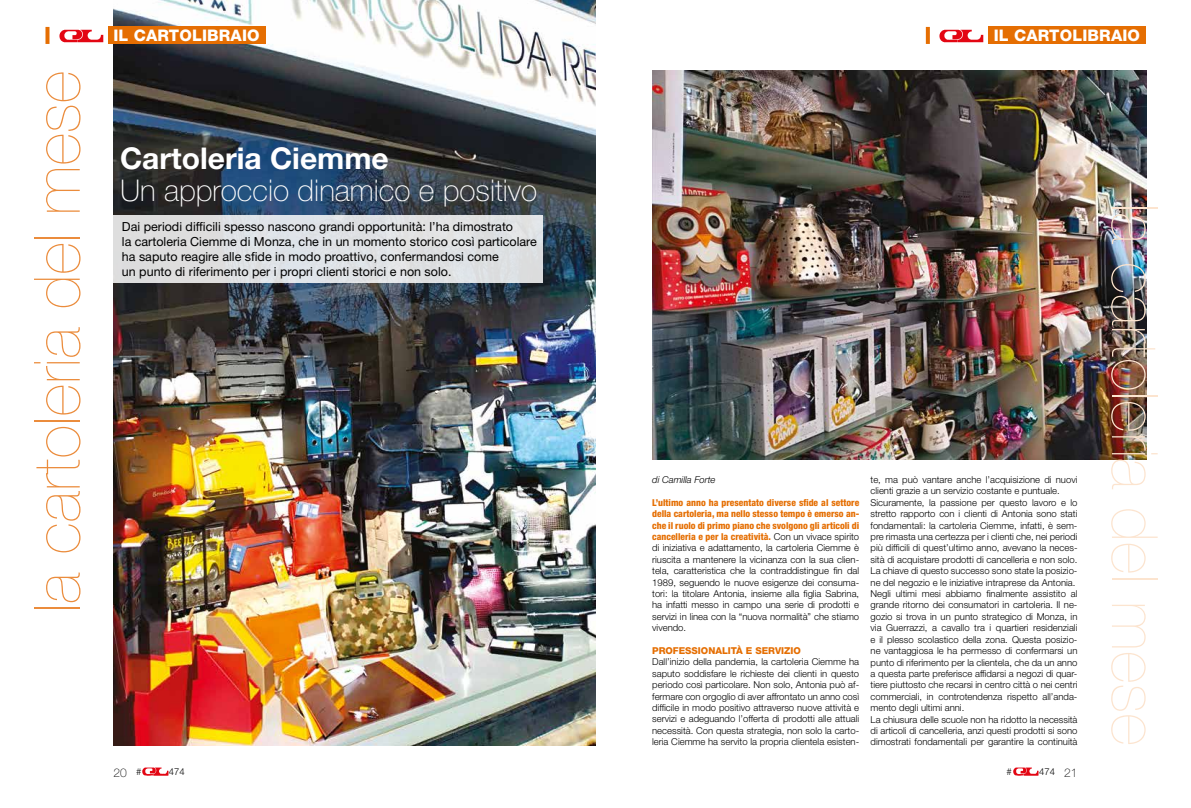
<style>
.page{position:relative;width:1191px;height:808px;background:#fff}
.page>*{position:absolute;margin:0;border:0;box-sizing:border-box;transform-origin:0 0}
.t1{font:200 64px "Helvetica Neue LT Std";letter-spacing:.005em;color:#eb8c3c}
.t2{font:200 64px "Helvetica Neue LT Std";letter-spacing:.005em;color:#fce4cf}
.t3{font:100 30px "Helvetica Neue LT Std";color:#fff}
.t4{font:700 30px "Helvetica Neue LT Std";color:#fff}
.t5{font:800 16px "Helvetica Neue LT Std";letter-spacing:.01em;color:#fff}
.t6{font:12.5px/15px "Helvetica Neue LT Std";color:#000}
.t7{font:100 12px "Helvetica Neue";color:#000}
.t8{font:300 9.5px/11.4px "Helvetica Neue LT Std";color:#000;text-align:justify}
.t9{font:800 9.5px "Helvetica Neue LT Std";color:#e56e02}
.t10{font:italic 300 9.5px "Helvetica Neue LT Std";color:#000}
.s1{font-weight:800;font-stretch:condensed;color:#e56e02}
.s2{font-family:"Helvetica Neue";font-weight:100;font-size:12px}
</style>
<div class="page">
<img style="left:143px;top:768px;width:26px;height:7px">
<img style="left:1013px;top:768px;width:26px;height:7px">
<div style="left:988px;top:27px;width:157px;height:17px;background:#e56e02"></div>
<img style="left:940px;top:29px;width:44px;height:13px">
<svg style="left:926px;top:27px;width:4px;height:17px"></svg>
<img style="left:113px;top:0;width:482px;height:746px">
<img style="left:652px;top:71px;width:494px;height:389px">
<div style="left:101px;top:215px;width:442px;height:68px;background:#dee1e3"></div>
<div style="left:108px;top:27px;width:157px;height:17px;background:#e56e02"></div>
<img style="left:60px;top:29px;width:44px;height:13px">
<svg style="left:45px;top:27px;width:4px;height:17px"></svg>
<h1 class="t1" style="left:20px;top:612px;width:543px;rotate:-90deg">la cartoleria del mese</h1>
<h3 class="t5" style="left:113px;top:26px;width:148px">IL CARTOLIBRAIO</h3>
<h2 class="t4" style="left:120px;top:140px;width:270px">Cartoleria Ciemme</h2>
<h2 class="t3" style="left:120px;top:173px;width:419px">Un approccio dinamico e positivo</h2>
<p class="t6" style="left:122px;top:218px;width:416px">Dai periodi difficili spesso nascono grandi opportunità: l’ha dimostrato<br>la cartoleria Ciemme di Monza, che in un momento storico così particolare ha saputo reagire alle sfide in modo proattivo, confermandosi come<br>un punto di riferimento per i propri clienti storici e non solo.</p>
<h3 class="t5" style="left:993px;top:26px;width:148px">IL CARTOLIBRAIO</h3>
<p class="t10" style="left:652px;top:474px;width:65px">di Camilla Forte</p>
<p class="t8" style="left:652px;top:496px;width:208px"><span class="s1">L’ultimo anno ha presentato diverse sfide al settore della cartoleria, ma nello stesso tempo è emerso an&shy;che il ruolo di primo piano che svolgono gli articoli di cancelleria e per la creatività.</span> Con un vivace spirito di iniziativa e adattamento, la cartoleria Ciemme è riuscita a mantenere la vicinanza con la sua clien&shy;tela, caratteristica che la contraddistingue fin dal 1989, seguendo le nuove esigenze dei consuma&shy;tori: la titolare Antonia, insieme alla figlia Sabrina, ha infatti messo in campo una serie di prodotti e servizi in linea con la “nuova normalità” che stiamo vivendo.</p>
<p class="t9" style="left:652px;top:645px;width:150px">PROFESSIONALITÀ E SERVIZIO</p>
<p class="t8" style="left:652px;top:656px;width:208px">Dall’inizio della pandemia, la cartoleria Ciemme ha saputo soddisfare le richieste dei clienti in questo periodo così particolare. Non solo, Antonia può af&shy;fermare con orgoglio di aver affrontato un anno così difficile in modo positivo attraverso nuove attività e servizi e adeguando l’offerta di prodotti alle attuali necessità. Con questa strategia, non solo la carto&shy;leria Ciemme ha servito la propria clientela esisten-</p>
<p class="t8" style="left:870px;top:474px;width:208px;text-align:left">te, ma può vantare anche l’acquisizione di nuovi clienti grazie a un servizio costante e puntuale.<br>Sicuramente, la passione per questo lavoro e lo stretto rapporto con i clienti di Antonia sono stati fondamentali: la cartoleria Ciemme, infatti, è sem&shy;pre rimasta una certezza per i clienti che, nei periodi più difficili di quest’ultimo anno, avevano la neces&shy;sità di acquistare prodotti di cancelleria e non solo.<br>La chiave di questo successo sono state la posizio&shy;ne del negozio e le iniziative intraprese da Antonia.<br>Negli ultimi mesi abbiamo finalmente assistito al grande ritorno dei consumatori in cartoleria. Il ne&shy;gozio si trova in un punto strategico di Monza, in via Guerrazzi, a cavallo tra i quartieri residenziali e il plesso scolastico della zona. Questa posizio&shy;ne vantaggiosa le ha permesso di confermarsi un punto di riferimento per la clientela, che da un anno a questa parte preferisce affidarsi a negozi di quar&shy;tiere piuttosto che recarsi in centro città o nei centri commerciali, in controtendenza rispetto all’anda&shy;mento degli ultimi anni.<br>La chiusura delle scuole non ha ridotto la necessità di articoli di cancelleria, anzi questi prodotti si sono dimostrati fondamentali per garantire la continuità</p>
<h1 class="t2" style="left:1171px;top:204px;width:543px;rotate:90deg">la cartoleria del mese</h1>
<p class="t7" style="left:113px;top:765px;width:29px">20 <sup>#</sup></p>
<p class="t8" style="left:169px;top:765px;width:17px">474</p>
<p class="t8" style="left:1006px;top:765px;width:7px">#</p>
<p class="t8" style="left:1039px;top:765px;width:40px">474 <span class="s2">21</span></p>
</div>
